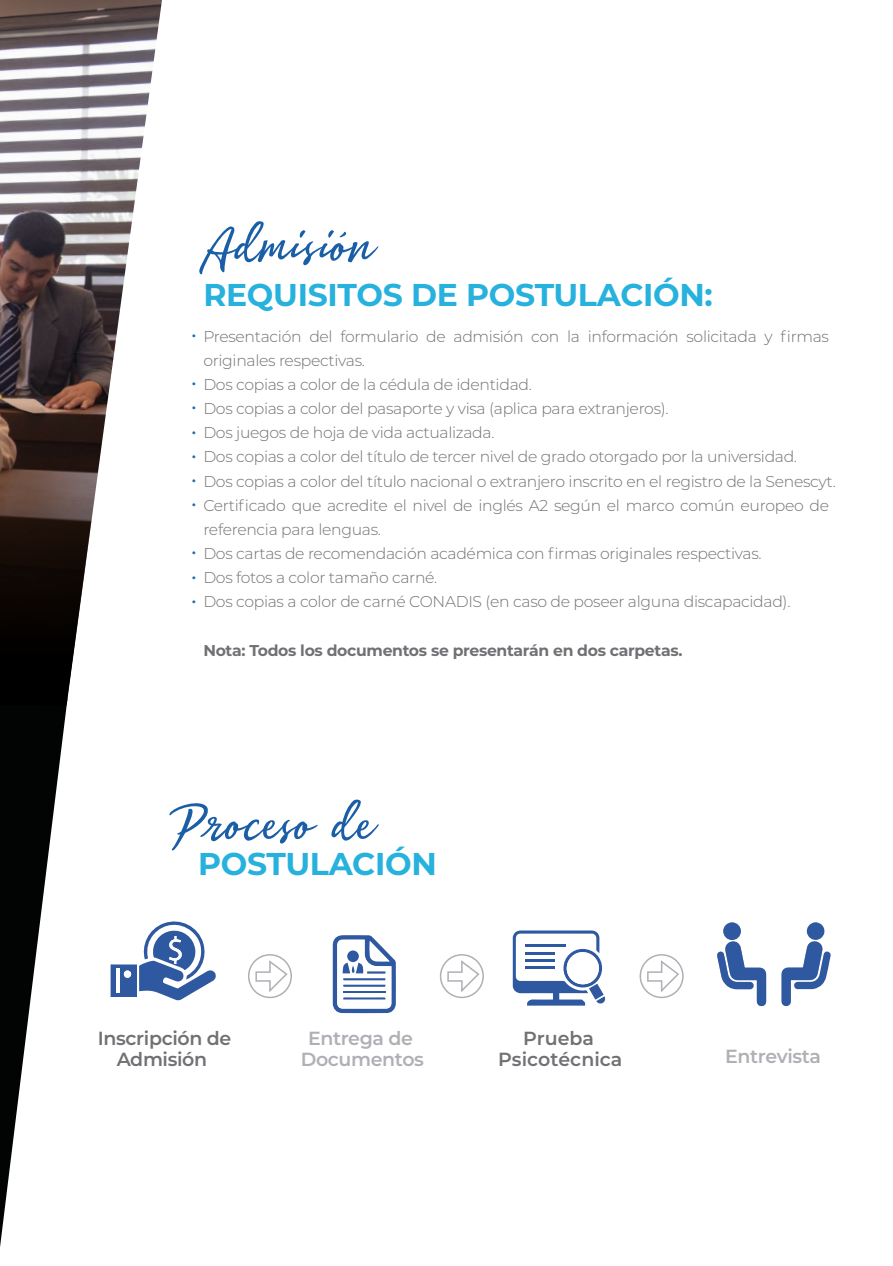
<style>
.page{position:relative;width:893px;height:1266px;background:#fff}
.page>*{position:absolute;margin:0;border:0;box-sizing:border-box;transform-origin:0 0}
.t1{font:64.5px "Quente Script";color:#1a5fa6}
.t2{font:700 31.5px "Montserrat";letter-spacing:-.01em;color:#27b1dd}
.t3{font:300 22.8px/24.2px "Montserrat";color:#186bb2;text-align:justify}
.t4{font:600 18.9px/20.5px "Montserrat";letter-spacing:-.02em;color:#b0afb5;text-align:center}
.t5{font:600 18.9px/20.5px "Montserrat";letter-spacing:-.02em;color:#717175;text-align:center}
.t6{font:600 18.9px/20.5px "Montserrat";color:#717175;text-align:center}
.t7{font:300 15.6px/24.2px "Montserrat";letter-spacing:-.02em;color:#717175}
.t8{font:700 15.6px "Montserrat";letter-spacing:-.02em;color:#717175}
</style>
<div class="page">
<img style="left:0;top:0;width:162px;height:384px">
<svg style="left:333px;top:935px;width:63px;height:78px"></svg>
<svg style="left:717px;top:922px;width:114px;height:84px"></svg>
<div style="left:723px;top:922px;width:18px;height:18px;background:#2e58a0;border-radius:50%"></div>
<svg style="left:513px;top:930px;width:93px;height:75px"></svg>
<div style="left:567px;top:952px;width:32px;height:32px;background:#fff;border-radius:50%"></div>
<svg style="left:0;top:384px;width:216px;height:863px"></svg>
<div style="left:248px;top:954px;width:44px;height:44px;border:2px solid #b0afb5;border-radius:50%"></div>
<svg style="left:255px;top:958px;width:34px;height:36px"></svg>
<div style="left:440px;top:954px;width:44px;height:44px;border:2px solid #b0afb5;border-radius:50%"></div>
<svg style="left:447px;top:958px;width:34px;height:36px"></svg>
<div style="left:640px;top:954px;width:44px;height:44px;border:2px solid #b0afb5;border-radius:50%"></div>
<svg style="left:646px;top:958px;width:34px;height:36px"></svg>
<h1 class="t1" style="left:204px;top:215px;width:171px">Admisión</h1>
<h2 class="t2" style="left:203px;top:272px;width:511px">REQUISITOS DE POSTULACIÓN:</h2>
<p class="t7" style="left:203px;top:323px;width:634px">Presentación del formulario de admisión con la información solicitada y firmas originales respectivas.<br>Dos copias a color de la cédula de identidad.<br>Dos copias a color del pasaporte y visa (aplica para extranjeros).<br>Dos juegos de hoja de vida actualizada.<br>Dos copias a color del título de tercer nivel de grado otorgado por la universidad.<br>Dos copias a color del título nacional o extranjero inscrito en el registro de la Senescyt.<br>Certificado que acredite el nivel de inglés A2 según el marco común europeo de referencia para lenguas.<br>Dos cartas de recomendación académica con firmas originales respectivas.<br>Dos fotos a color tamaño carné.<br>Dos copias a color de carné CONADIS (en caso de poseer alguna discapacidad).</p>
<p class="t8" style="left:203px;top:639px;width:481px">Nota: Todos los documentos se presentarán en dos carpetas.</p>
<h3 class="t3" style="left:191px;top:309px;width:8px;line-height:48.3px">• •</h3>
<h3 class="t3" style="left:191px;top:393px;width:8px">• • • • •</h3>
<h3 class="t3" style="left:191px;top:538px;width:8px">• • •</h3>
<h1 class="t1" style="left:171px;top:793px;width:203px">Proceso de</h1>
<h2 class="t2" style="left:198px;top:841px;width:240px">POSTULACIÓN</h2>
<p class="t5" style="left:98px;top:1027px;width:135px">Inscripción de<br>Admisión</p>
<p class="t4" style="left:301px;top:1027px;width:125px">Entrega de<br>Documentos</p>
<p class="t6" style="left:498px;top:1027px;width:126px">Prueba<br>Psicotécnica</p>
<p class="t4" style="left:725px;top:1045px;width:97px">Entrevista</p>
</div>
